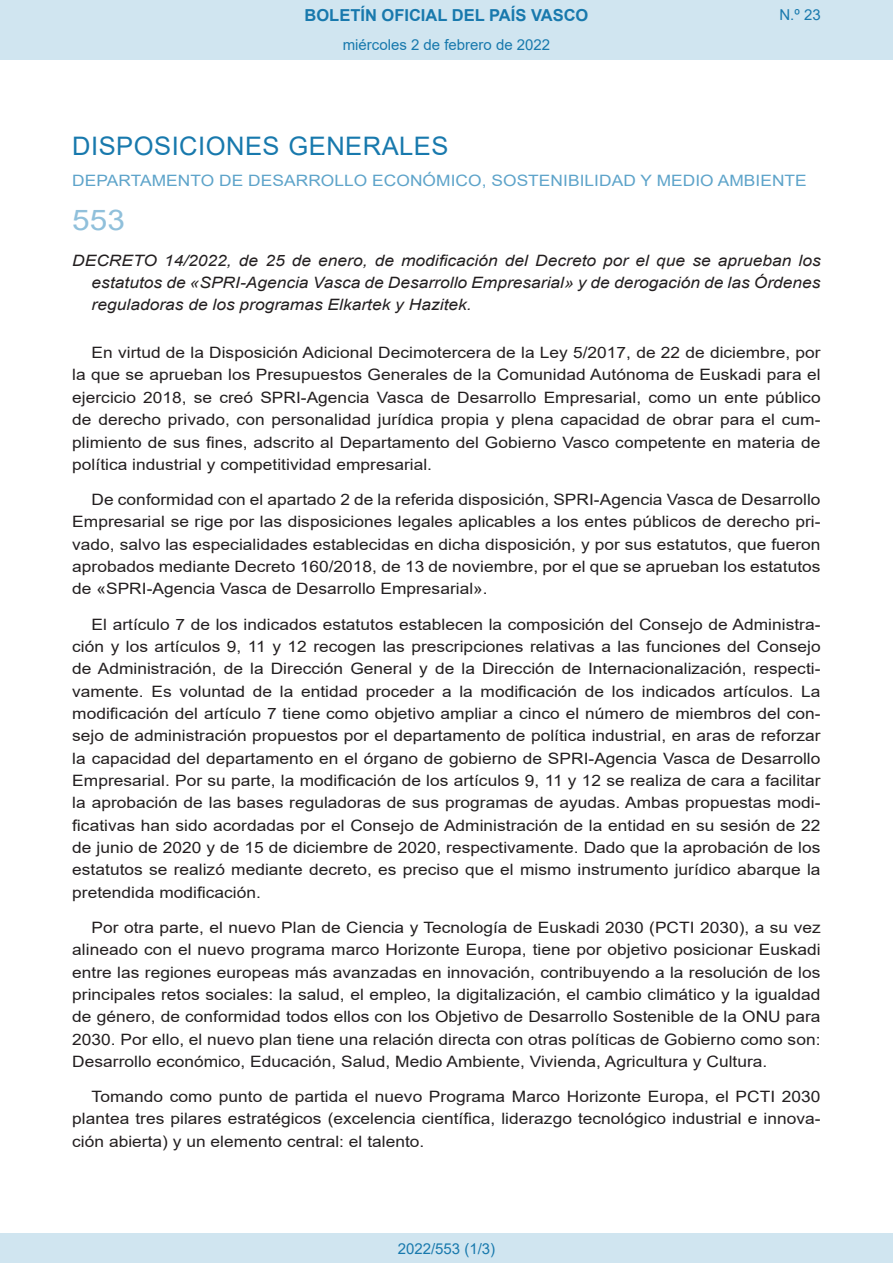
<style>
.page{position:relative;width:893px;height:1263px;background:#fff}
.page>*{position:absolute;margin:0;border:0;box-sizing:border-box;transform-origin:0 0}
.BOPVOrden{font:28.5px "Arial";color:#90c0db;scale:1.11 1}
.BOPVSeccion{font:25.5px "Arial";letter-spacing:.02em;color:#1879ad}
.t1{font:700 16.5px "Arial";color:#1879ad}
.BOPVDetalle{font:15.6px/22.4px "Arial";color:#231f20;text-align:justify;scale:1.11 1}
.BOPVTitulo{font:italic 15.6px/22.4px "Arial";color:#231f20;text-align:justify;scale:1.11 1}
.BOPVOrganismo{font:15.6px "Arial";letter-spacing:.005em;color:#5ea4ca;scale:1.11 1}
.Paginacion_Centro{font:15px "Arial";color:#1879ad}
</style>
<div class="page">
<div style="left:0;top:0;width:893px;height:60px;background:#d0e5f0"></div>
<div style="left:0;top:1233px;width:893px;height:30px;background:#d0e5f0"></div>
<p class="t1" style="left:305px;top:3px;width:285px">BOLETÍN OFICIAL DEL PAÍS VASCO</p>
<p class="Paginacion_Centro" style="left:343px;top:35px;width:209px">miércoles 2 de febrero de 2022</p>
<p class="Paginacion_Centro" style="left:779px;top:5px;width:43px">N.º 23</p>
<p class="BOPVSeccion" style="left:72px;top:128px;width:378px">DISPOSICIONES GENERALES</p>
<p class="BOPVOrganismo" style="left:72px;top:170px;width:663px">DEPARTAMENTO DE DESARROLLO ECONÓMICO, SOSTENIBILIDAD Y MEDIO AMBIENTE</p>
<p class="BOPVOrden" style="left:72px;top:201px;width:49px">553</p>
<p class="BOPVTitulo" style="left:92px;top:249px;width:658px;text-indent:-19px">DECRETO 14/2022, de 25 de enero, de modificación del Decreto por el que se aprueban los estatutos de «SPRI-Agencia Vasca de Desarrollo Empresarial» y de derogación de las Órdenes reguladoras de los programas Elkartek y Hazitek.</p>
<p class="BOPVDetalle" style="left:72px;top:341px;width:676px;text-indent:19px">En virtud de la Disposición Adicional Decimotercera de la Ley 5/2017, de 22 de diciembre, por la que se aprueban los Presupuestos Generales de la Comunidad Autónoma de Euskadi para el ejercicio 2018, se creó SPRI-Agencia Vasca de Desarrollo Empresarial, como un ente público de derecho privado, con personalidad jurídica propia y plena capacidad de obrar para el cum&shy;plimiento de sus fines, adscrito al Departamento del Gobierno Vasco competente en materia de política industrial y competitividad empresarial.</p>
<p class="BOPVDetalle" style="left:72px;top:488px;width:676px;text-indent:19px">De conformidad con el apartado 2 de la referida disposición, SPRI-Agencia Vasca de Desarrollo Empresarial se rige por las disposiciones legales aplicables a los entes públicos de derecho pri&shy;vado, salvo las especialidades establecidas en dicha disposición, y por sus estatutos, que fueron aprobados mediante Decreto 160/2018, de 13 de noviembre, por el que se aprueban los estatutos de «SPRI-Agencia Vasca de Desarrollo Empresarial».</p>
<p class="BOPVDetalle" style="left:72px;top:613px;width:676px;text-indent:19px">El artículo 7 de los indicados estatutos establecen la composición del Consejo de Administra&shy;ción y los artículos 9, 11 y 12 recogen las prescripciones relativas a las funciones del Consejo de Administración, de la Dirección General y de la Dirección de Internacionalización, respecti&shy;vamente. Es voluntad de la entidad proceder a la modificación de los indicados artículos. La modificación del artículo 7 tiene como objetivo ampliar a cinco el número de miembros del con&shy;sejo de administración propuestos por el departamento de política industrial, en aras de reforzar la capacidad del departamento en el órgano de gobierno de SPRI-Agencia Vasca de Desarrollo Empresarial. Por su parte, la modificación de los artículos 9, 11 y 12 se realiza de cara a facilitar la aprobación de las bases reguladoras de sus programas de ayudas. Ambas propuestas modi&shy;ficativas han sido acordadas por el Consejo de Administración de la entidad en su sesión de 22 de junio de 2020 y de 15 de diciembre de 2020, respectivamente. Dado que la aprobación de los estatutos se realizó mediante decreto, es preciso que el mismo instrumento jurídico abarque la pretendida modificación.</p>
<p class="BOPVDetalle" style="left:72px;top:916px;width:676px;text-indent:19px">Por otra parte, el nuevo Plan de Ciencia y Tecnología de Euskadi 2030 (PCTI 2030), a su vez alineado con el nuevo programa marco Horizonte Europa, tiene por objetivo posicionar Euskadi entre las regiones europeas más avanzadas en innovación, contribuyendo a la resolución de los principales retos sociales: la salud, el empleo, la digitalización, el cambio climático y la igualdad de género, de conformidad todos ellos con los Objetivo de Desarrollo Sostenible de la ONU para 2030. Por ello, el nuevo plan tiene una relación directa con otras políticas de Gobierno como son:<br>Desarrollo económico, Educación, Salud, Medio Ambiente, Vivienda, Agricultura y Cultura.</p>
<p class="BOPVDetalle" style="left:72px;top:1085px;width:676px;text-indent:19px">Tomando como punto de partida el nuevo Programa Marco Horizonte Europa, el PCTI 2030 plantea tres pilares estratégicos (excelencia científica, liderazgo tecnológico industrial e innova&shy;ción abierta) y un elemento central: el talento.</p>
<p class="Paginacion_Centro" style="left:398px;top:1238px;width:99px">2022/553 (1/3)</p>
</div>
